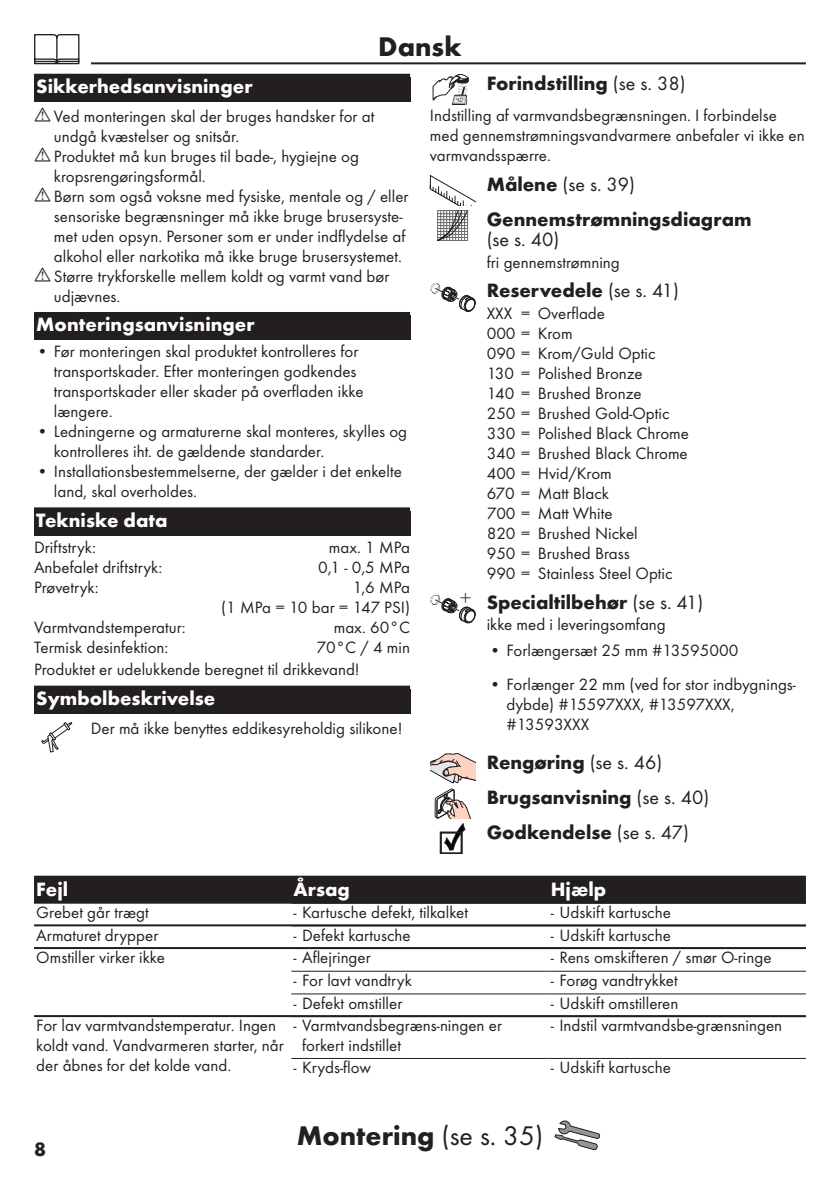
<style>
.page{position:relative;width:840px;height:1191px;background:#fff}
.page>*{position:absolute;margin:0;border:0;box-sizing:border-box;transform-origin:0 0}
.t1{font:700 28px "Futura TOT";color:#231f20}
.t2{font:300 21.2px "Futura TOT";color:#231f20}
.t3{font:700 20px/35.4px "Futura TOT";color:#231f20}
.t4{font:700 20px "Futura TOT";color:#fff}
.t5{font:20px "Futura TOT Boo";color:#231f20}
.t6{font:17px/20px "Futura TOT Boo";color:#231f20}
.s1{font-family:"Futura TOT Boo";font-weight:400}
.s2{font-family:"Futura TOT";font-weight:700}
</style>
<div class="page">
<hr style="left:34px;top:62px;width:771px;height:2px;background:#231f20">
<div style="left:23px;top:34px;width:68px;height:34px;background:#fff"></div>
<svg style="left:34px;top:34px;width:45px;height:30px"></svg>
<div style="left:34px;top:74px;width:376px;height:28px;background:#231f20"></div>
<div style="left:34px;top:312px;width:376px;height:28px;background:#231f20"></div>
<div style="left:34px;top:507px;width:376px;height:28px;background:#231f20"></div>
<div style="left:34px;top:689px;width:376px;height:25px;background:#231f20"></div>
<div style="left:34px;top:685px;width:376px;height:28px;background:#231f20"></div>
<svg style="left:41px;top:722px;width:32px;height:30px"></svg>
<svg style="left:432px;top:74px;width:36px;height:31px"></svg>
<svg style="left:429px;top:175px;width:46px;height:66px"></svg>
<svg style="left:430px;top:283px;width:45px;height:29px"></svg>
<svg style="left:430px;top:594px;width:45px;height:29px"></svg>
<svg style="left:430px;top:753px;width:45px;height:101px"></svg>
<svg style="left:554px;top:1120px;width:45px;height:30px"></svg>
<div style="left:34px;top:875px;width:771px;height:26px;background:#231f20"></div>
<hr style="left:34px;top:901px;width:771px;height:2px;background:#231f20">
<hr style="left:34px;top:924px;width:771px;height:2px;background:#231f20">
<hr style="left:34px;top:947px;width:771px;height:2px;background:#231f20">
<hr style="left:291px;top:970px;width:257px;height:1px;background:#231f20">
<hr style="left:548px;top:970px;width:257px;height:1px;background:#231f20">
<hr style="left:291px;top:993px;width:257px;height:1px;background:#231f20">
<hr style="left:548px;top:993px;width:257px;height:1px;background:#231f20">
<hr style="left:34px;top:1015px;width:771px;height:2px;background:#231f20">
<hr style="left:291px;top:1058px;width:257px;height:1px;background:#231f20">
<hr style="left:548px;top:1058px;width:257px;height:1px;background:#231f20">
<h1 class="t1" style="left:378px;top:29px;width:85px">Dansk</h1>
<p class="t4" style="left:36px;top:74px;width:218px">Sikkerhedsanvisninger</p>
<p class="t6" style="left:54px;top:106px;width:356px">Ved monteringen skal der bruges handsker for at undgå kvæstelser og snitsår.<br>Produktet må kun bruges til bade-, hygiejne og kropsrengøringsformål.<br>Børn som også voksne med fysiske, mentale og / eller sensoriske begrænsninger må ikke bruge brusersyste&shy;met uden opsyn. Personer som er under indflydelse af alkohol eller narkotika må ikke bruge brusersystemet.<br>Større trykforskelle mellem koldt og varmt vand bør udjævnes.</p>
<p class="t4" style="left:36px;top:312px;width:220px">Monteringsanvisninger</p>
<p class="t6" style="left:54px;top:341px;width:311px;text-indent:-17px">• Før monteringen skal produktet kontrolleres for transportskader. Efter monteringen godkendes transportskader eller skader på overfladen ikke længere.</p>
<p class="t6" style="left:54px;top:421px;width:354px;text-indent:-17px">• Ledningerne og armaturerne skal monteres, skylles og kontrolleres iht. de gældende standarder.</p>
<p class="t6" style="left:54px;top:461px;width:349px;text-indent:-17px">• Installationsbestemmelserne, der gælder i det enkelte land, skal overholdes.</p>
<p class="t4" style="left:36px;top:508px;width:133px">Tekniske data</p>
<p class="t6" style="left:34px;top:537px;width:63px">Driftstryk:</p>
<p class="t6" style="left:329px;top:537px;width:83px">max. 1 MPa</p>
<p class="t6" style="left:34px;top:557px;width:130px">Anbefalet driftstryk:</p>
<p class="t6" style="left:318px;top:557px;width:93px">0,1 - 0,5 MPa</p>
<p class="t6" style="left:34px;top:577px;width:66px">Prøvetryk:</p>
<p class="t6" style="left:221px;top:577px;width:190px;text-align:right">1,6 MPa<br>(1 MPa = 10 bar = 147 PSI)</p>
<p class="t6" style="left:34px;top:617px;width:153px">Varmtvandstemperatur:</p>
<p class="t6" style="left:333px;top:617px;width:78px">max. 60°C</p>
<p class="t6" style="left:34px;top:637px;width:136px">Termisk desinfektion:</p>
<p class="t6" style="left:34px;top:635px;width:377px;line-height:22.8px;text-indent:282px">70°C / 4 min<br>Produktet er udelukkende beregnet til drikkevand!</p>
<p class="t4" style="left:36px;top:686px;width:180px">Symbolbeskrivelse</p>
<p class="t6" style="left:91px;top:718px;width:313px">Der må ikke benyttes eddikesyreholdig silikone!</p>
<p class="t3" style="left:486px;top:65px;width:200px">Forindstilling <span class="s1">(se s. 38)</span></p>
<p class="t6" style="left:429px;top:105px;width:376px">Indstilling af varmvandsbegrænsningen. I forbindelse med gennemstrømningsvandvarmere anbefaler vi ikke en varmvandsspærre.</p>
<p class="t5" style="left:486px;top:172px;width:150px"><span class="s2">Målene</span> (se s. 39)</p>
<p class="t3" style="left:486px;top:201px;width:266px">Gennemstrømningsdiagram</p>
<p class="t5" style="left:486px;top:227px;width:74px">(se s. 40)</p>
<p class="t6" style="left:486px;top:252px;width:134px">fri gennemstrømning</p>
<p class="t3" style="left:486px;top:272px;width:194px">Reservedele <span class="s1">(se s. 41)</span></p>
<p class="t6" style="left:486px;top:303px;width:204px">XXX = Overflade<br>000 = Krom<br>090 = Krom/Guld Optic<br>130 = Polished Bronze<br>140 = Brushed Bronze<br>250 = Brushed Gold-Optic<br>330 = Polished Black Chrome<br>340 = Brushed Black Chrome<br>400 = Hvid/Krom<br>670 = Matt Black<br>700 = Matt White<br>820 = Brushed Nickel<br>950 = Brushed Brass<br>990 = Stainless Steel Optic</p>
<p class="t3" style="left:486px;top:584px;width:218px">Specialtilbehør <span class="s1">(se s. 41)</span></p>
<p class="t6" style="left:486px;top:614px;width:180px">ikke med i leveringsomfang</p>
<p class="t6" style="left:489px;top:640px;width:250px">• Forlængersæt 25 mm #13595000</p>
<p class="t6" style="left:506px;top:674px;width:291px;text-indent:-17px">• Forlænger 22 mm (ved for stor indbygnings&shy;dybde) #15597XXX, #13597XXX, #13593XXX</p>
<p class="t3" style="left:486px;top:744px;width:224px">Rengøring <span class="s1">(se s. 46)<br></span>Brugsanvisning <span class="s1">(se s. 40)<br></span>Godkendelse <span class="s1">(se s. 47)</span></p>
<p class="t2" style="left:459px;top:586px;width:13px">+</p>
<p class="t4" style="left:36px;top:877px;width:33px">Fejl</p>
<p class="t4" style="left:293px;top:877px;width:58px">Årsag</p>
<p class="t4" style="left:550px;top:877px;width:57px">Hjælp</p>
<p class="t6" style="left:36px;top:902px;width:114px">Grebet går trægt</p>
<p class="t6" style="left:293px;top:902px;width:176px">- Kartusche defekt, tilkalket</p>
<p class="t6" style="left:550px;top:902px;width:121px">- Udskift kartusche</p>
<p class="t6" style="left:36px;top:924px;width:123px">Armaturet drypper</p>
<p class="t6" style="left:293px;top:924px;width:119px">- Defekt kartusche</p>
<p class="t6" style="left:550px;top:924px;width:121px">- Udskift kartusche</p>
<p class="t6" style="left:36px;top:947px;width:130px">Omstiller virker ikke</p>
<p class="t6" style="left:293px;top:947px;width:79px">- Aflejringer</p>
<p class="t6" style="left:550px;top:947px;width:222px">- Rens omskifteren / smør O-ringe</p>
<p class="t6" style="left:293px;top:970px;width:120px">- For lavt vandtryk</p>
<p class="t6" style="left:550px;top:970px;width:128px">- Forøg vandtrykket</p>
<p class="t6" style="left:293px;top:992px;width:110px">- Defekt omstiller</p>
<p class="t6" style="left:550px;top:992px;width:129px">- Udskift omstilleren</p>
<p class="t6" style="left:36px;top:1015px;width:249px">For lav varmtvandstemperatur. Ingen koldt vand. Vandvarmeren starter, når der åbnes for det kolde vand.</p>
<p class="t6" style="left:302px;top:1015px;width:201px;text-indent:-8px">- Varmtvandsbegræns-ningen er forkert indstillet</p>
<p class="t6" style="left:550px;top:1015px;width:233px">- Indstil varmtvandsbe-grænsningen</p>
<p class="t6" style="left:293px;top:1057px;width:79px">- Kryds-flow</p>
<p class="t6" style="left:550px;top:1057px;width:121px">- Udskift kartusche</p>
<p class="t3" style="left:34px;top:1131px;width:13px">8</p>
<h1 class="t1" style="left:296px;top:1118px;width:248px">Montering <span class="s1">(se s. 35)</span></h1>
</div>
